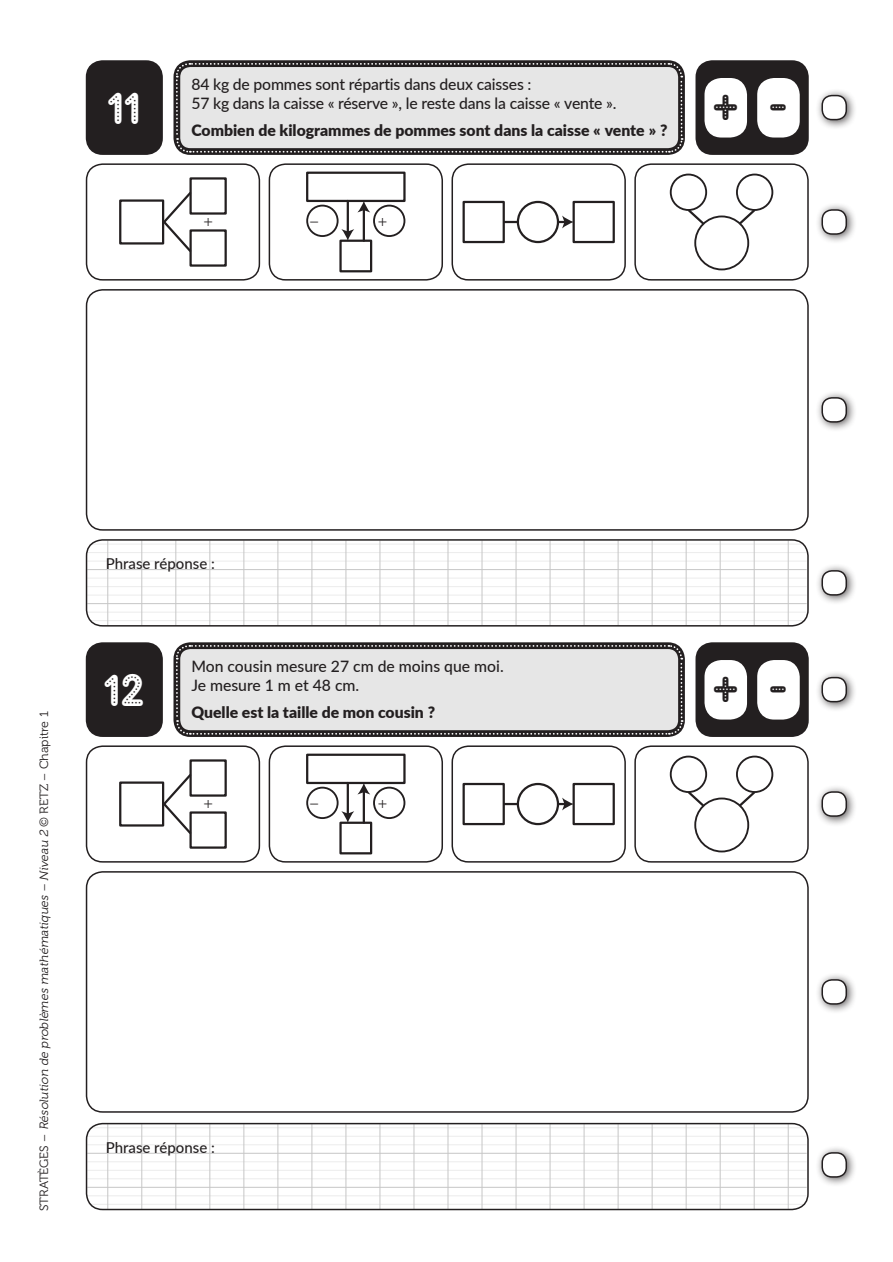
<style>
.page{position:relative;width:893px;height:1262px;background:#fff}
.page>*{position:absolute;margin:0;border:0;box-sizing:border-box;transform-origin:0 0}
.t1{font:45px "Adam Gorry Lights";color:#231f20;scale:.95 1}
.t2{font:45px "Adam Gorry Lights";color:#fff;scale:.95 1}
.t3{font:500 15.75px/18.9px "Lato";letter-spacing:-.01em;color:#231f20}
.t4{font:900 15.75px "Lato";color:#231f20}
.t5{font:500 15px "Lato";color:#231f20}
.t6{font:italic 12px "Museo 300";color:#231f20;scale:1.04 1}
.s1{font-style:normal}
</style>
<div class="page">
<div style="left:700px;top:65px;width:104px;height:85px;background:#231f20;border-radius:13px"></div>
<div style="left:695px;top:60px;width:114px;height:95px;border:9px solid #231f20;border-radius:13px"></div>
<div style="left:704px;top:78px;width:43px;height:60px;background:#fff;border-radius:17px"></div>
<div style="left:757px;top:78px;width:43px;height:60px;background:#fff;border-radius:17px"></div>
<div style="left:700px;top:647px;width:104px;height:85px;background:#231f20;border-radius:13px"></div>
<div style="left:695px;top:642px;width:114px;height:95px;border:9px solid #231f20;border-radius:13px"></div>
<div style="left:704px;top:660px;width:43px;height:59px;background:#fff;border-radius:17px"></div>
<div style="left:757px;top:660px;width:43px;height:59px;background:#fff;border-radius:17px"></div>
<div style="left:90px;top:65px;width:68px;height:85px;background:#231f20;border-radius:13px"></div>
<div style="left:86px;top:60px;width:77px;height:95px;border:9px solid #231f20;border-radius:13px"></div>
<div style="left:90px;top:647px;width:68px;height:85px;background:#231f20;border-radius:13px"></div>
<div style="left:86px;top:642px;width:77px;height:95px;border:9px solid #231f20;border-radius:13px"></div>
<div style="left:86px;top:289px;width:723px;height:242px;border:2px solid #231f20;border-radius:16px"></div>
<div style="left:86px;top:871px;width:723px;height:241px;border:2px solid #231f20;border-radius:16px"></div>
<div style="left:119px;top:199px;width:45px;height:45px;border:2px solid #231f20"></div>
<div style="left:189px;top:177px;width:38px;height:38px;border:2px solid #231f20"></div>
<div style="left:189px;top:229px;width:38px;height:38px;border:2px solid #231f20"></div>
<svg style="left:161px;top:190px;width:32px;height:64px"></svg>
<div style="left:86px;top:163px;width:174px;height:118px;border:2px solid #231f20;border-radius:16px"></div>
<div style="left:306px;top:205px;width:33px;height:32px;border:2px solid #231f20;border-radius:50%"></div>
<div style="left:339px;top:240px;width:33px;height:32px;border:2px solid #231f20"></div>
<div style="left:306px;top:172px;width:100px;height:30px;border:2px solid #231f20"></div>
<hr style="left:347px;top:201px;width:2px;height:31px;background:#231f20">
<svg style="left:341px;top:229px;width:13px;height:12px"></svg>
<hr style="left:363px;top:209px;width:2px;height:32px;background:#231f20">
<svg style="left:357px;top:201px;width:13px;height:11px"></svg>
<div style="left:373px;top:205px;width:32px;height:32px;border:2px solid #231f20;border-radius:50%"></div>
<div style="left:269px;top:163px;width:174px;height:118px;border:2px solid #231f20;border-radius:16px"></div>
<hr style="left:504px;top:221px;width:61px;height:2px;background:#231f20">
<svg style="left:562px;top:216px;width:10px;height:12px"></svg>
<div style="left:462px;top:201px;width:43px;height:42px;border:2px solid #231f20"></div>
<div style="left:572px;top:201px;width:43px;height:42px;border:2px solid #231f20"></div>
<div style="left:518px;top:202px;width:40px;height:40px;background:#fff;border-radius:50%"></div>
<div style="left:517px;top:201px;width:42px;height:42px;border:2px solid #231f20;border-radius:50%"></div>
<div style="left:451px;top:163px;width:175px;height:118px;border:2px solid #231f20;border-radius:16px"></div>
<div style="left:736px;top:174px;width:37px;height:37px;border:2px solid #231f20;border-radius:50%"></div>
<div style="left:670px;top:174px;width:37px;height:37px;border:2px solid #231f20;border-radius:50%"></div>
<svg style="left:685px;top:207px;width:23px;height:21px"></svg>
<svg style="left:735px;top:207px;width:23px;height:21px"></svg>
<div style="left:695px;top:216px;width:53px;height:53px;background:#fff;border-radius:50%"></div>
<div style="left:694px;top:215px;width:55px;height:55px;border:2px solid #231f20;border-radius:50%"></div>
<div style="left:634px;top:163px;width:175px;height:118px;border:2px solid #231f20;border-radius:16px"></div>
<div style="left:119px;top:781px;width:45px;height:45px;border:2px solid #231f20"></div>
<div style="left:189px;top:759px;width:38px;height:37px;border:2px solid #231f20"></div>
<div style="left:189px;top:811px;width:38px;height:37px;border:2px solid #231f20"></div>
<svg style="left:161px;top:772px;width:32px;height:64px"></svg>
<div style="left:86px;top:745px;width:174px;height:117px;border:2px solid #231f20;border-radius:16px"></div>
<div style="left:306px;top:786px;width:33px;height:33px;border:2px solid #231f20;border-radius:50%"></div>
<div style="left:339px;top:821px;width:33px;height:33px;border:2px solid #231f20"></div>
<div style="left:306px;top:753px;width:100px;height:31px;border:2px solid #231f20"></div>
<hr style="left:347px;top:783px;width:2px;height:31px;background:#231f20">
<svg style="left:341px;top:811px;width:13px;height:12px"></svg>
<hr style="left:363px;top:791px;width:2px;height:32px;background:#231f20">
<svg style="left:357px;top:783px;width:13px;height:11px"></svg>
<div style="left:373px;top:786px;width:32px;height:33px;border:2px solid #231f20;border-radius:50%"></div>
<div style="left:269px;top:745px;width:174px;height:117px;border:2px solid #231f20;border-radius:16px"></div>
<hr style="left:504px;top:803px;width:61px;height:2px;background:#231f20">
<svg style="left:562px;top:797px;width:10px;height:13px"></svg>
<div style="left:462px;top:783px;width:43px;height:42px;border:2px solid #231f20"></div>
<div style="left:572px;top:783px;width:43px;height:42px;border:2px solid #231f20"></div>
<div style="left:518px;top:784px;width:40px;height:40px;background:#fff;border-radius:50%"></div>
<div style="left:517px;top:783px;width:42px;height:42px;border:2px solid #231f20;border-radius:50%"></div>
<div style="left:451px;top:745px;width:175px;height:117px;border:2px solid #231f20;border-radius:16px"></div>
<div style="left:736px;top:755px;width:37px;height:38px;border:2px solid #231f20;border-radius:50%"></div>
<div style="left:670px;top:755px;width:37px;height:38px;border:2px solid #231f20;border-radius:50%"></div>
<svg style="left:685px;top:789px;width:23px;height:21px"></svg>
<svg style="left:735px;top:789px;width:23px;height:21px"></svg>
<div style="left:695px;top:798px;width:53px;height:53px;background:#fff;border-radius:50%"></div>
<div style="left:694px;top:797px;width:55px;height:55px;border:2px solid #231f20;border-radius:50%"></div>
<div style="left:634px;top:745px;width:175px;height:117px;border:2px solid #231f20;border-radius:16px"></div>
<div style="left:815px;top:202px;width:42px;height:42px;background:#231f20;opacity:.75"></div>
<div style="left:822px;top:210px;width:24px;height:24px;background:#fff;border-radius:10px"></div>
<div style="left:821px;top:209px;width:26px;height:26px;border:2px solid #231f20;border-radius:10px"></div>
<div style="left:815px;top:88px;width:42px;height:42px;background:#231f20;opacity:.75"></div>
<div style="left:822px;top:96px;width:24px;height:24px;background:#fff;border-radius:10px"></div>
<div style="left:821px;top:95px;width:26px;height:25px;border:2px solid #231f20;border-radius:10px"></div>
<div style="left:815px;top:670px;width:42px;height:42px;background:#231f20;opacity:.75"></div>
<div style="left:822px;top:677px;width:24px;height:24px;background:#fff;border-radius:10px"></div>
<div style="left:821px;top:677px;width:26px;height:25px;border:2px solid #231f20;border-radius:10px"></div>
<div style="left:815px;top:784px;width:42px;height:42px;background:#231f20;opacity:.75"></div>
<div style="left:822px;top:792px;width:24px;height:24px;background:#fff;border-radius:10px"></div>
<div style="left:821px;top:791px;width:26px;height:26px;border:2px solid #231f20;border-radius:10px"></div>
<div style="left:815px;top:390px;width:42px;height:42px;background:#231f20;opacity:.75"></div>
<div style="left:822px;top:398px;width:24px;height:24px;background:#fff;border-radius:10px"></div>
<div style="left:821px;top:397px;width:26px;height:26px;border:2px solid #231f20;border-radius:10px"></div>
<div style="left:815px;top:972px;width:42px;height:42px;background:#231f20;opacity:.75"></div>
<div style="left:822px;top:980px;width:24px;height:24px;background:#fff;border-radius:10px"></div>
<div style="left:821px;top:979px;width:26px;height:25px;border:2px solid #231f20;border-radius:10px"></div>
<div style="left:815px;top:563px;width:42px;height:42px;background:#231f20;opacity:.75"></div>
<div style="left:822px;top:571px;width:24px;height:24px;background:#fff;border-radius:10px"></div>
<div style="left:821px;top:570px;width:26px;height:25px;border:2px solid #231f20;border-radius:10px"></div>
<div style="left:815px;top:1145px;width:42px;height:42px;background:#231f20;opacity:.75"></div>
<div style="left:822px;top:1153px;width:24px;height:24px;background:#fff;border-radius:10px"></div>
<div style="left:821px;top:1152px;width:26px;height:25px;border:2px solid #231f20;border-radius:10px"></div>
<div style="left:173px;top:60px;width:512px;height:95px;border:7px solid #231f20;border-radius:14px"></div>
<svg style="left:175px;top:62px;width:508px;height:92px;background:#cfcece"></svg>
<div style="left:173px;top:642px;width:512px;height:95px;border:7px solid #231f20;border-radius:14px"></div>
<svg style="left:175px;top:644px;width:508px;height:91px;background:#d0d0d0"></svg>
<svg style="left:87px;top:541px;width:719px;height:84px"></svg>
<div style="left:86px;top:539px;width:723px;height:87px;border:2px solid #231f20;border-radius:16px"></div>
<svg style="left:87px;top:1124px;width:719px;height:85px"></svg>
<div style="left:86px;top:1123px;width:723px;height:87px;border:2px solid #231f20;border-radius:16px"></div>
<h1 class="t2" style="left:108px;top:82px;width:37px">11</h1>
<p class="t3" style="left:191px;top:75px;width:427px">84 kg de pommes sont répartis dans deux caisses :<br>57 kg dans la caisse « réserve », le reste dans la caisse « vente ».</p>
<p class="t4" style="left:191px;top:118px;width:478px">Combien de kilogrammes de pommes sont dans la caisse « vente » ?</p>
<h1 class="t1" style="left:712px;top:81px;width:81px">+ -</h1>
<p class="t6" style="left:37px;top:1211px;width:482px;rotate:-90deg"><span class="s1">S T R AT È G E S –</span> Résolution de problèmes mathématiques – Niveau 2 <span class="s1">© R E T Z – C h a p i t r e 1</span></p>
<p class="t5" style="left:106px;top:552px;width:111px">Phrase réponse :</p>
<h1 class="t2" style="left:104px;top:664px;width:44px">12</h1>
<p class="t3" style="left:191px;top:656px;width:314px">Mon cousin mesure 27 cm de moins que moi.<br>Je mesure 1 m et 48 cm.</p>
<p class="t4" style="left:191px;top:700px;width:245px">Quelle est la taille de mon cousin ?</p>
<p class="t5" style="left:106px;top:1136px;width:111px">Phrase réponse :</p>
<h1 class="t1" style="left:712px;top:663px;width:81px">+ -</h1>
</div>
